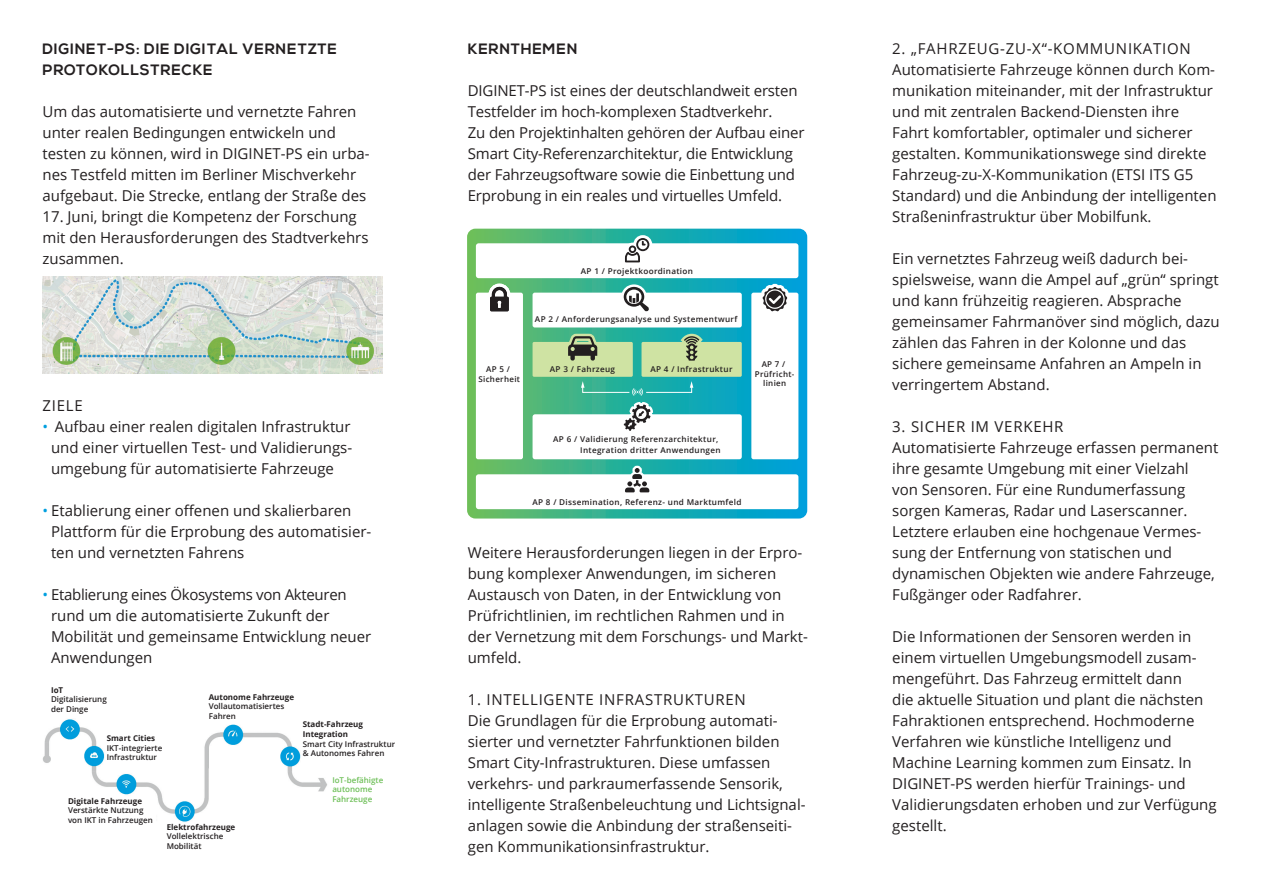
<style>
.page{position:relative;width:1263px;height:893px;background:#fff}
.page>*{position:absolute;margin:0;border:0;box-sizing:border-box;transform-origin:0 0}
.t1{font:15px/21px "Open Sans";color:#231f20}
.t2{font:700 15px/21px "Nexa";letter-spacing:.05em;color:#231f20}
.t3{font:600 7.95px/9.6px "Open Sans";letter-spacing:.04em;color:#231f20;text-align:center}
.t4{font:600 7.95px/9.6px "Open Sans";color:#231f20}
.t5{font:700 7.95px/9.6px "Open Sans";color:#231f20}
.t6{font:600 7.95px/9.6px "Open Sans";color:#6ebf58}
.s1{color:#009fdf}
</style>
<div class="page">
<img style="left:43px;top:719px;width:284px;height:103px">
<img style="left:42px;top:277px;width:340px;height:97px">
<svg style="left:467px;top:229px;width:340px;height:289px;background:#2faf9f"></svg>
<div style="left:532px;top:293px;width:210px;height:34px;background:#fff;border-radius:2px"></div>
<svg style="left:619px;top:282px;width:37px;height:30px"></svg>
<div style="left:476px;top:293px;width:47px;height:166px;background:#fff;border-radius:2px"></div>
<svg style="left:484px;top:280px;width:31px;height:32px"></svg>
<div style="left:532px;top:414px;width:210px;height:45px;background:#fff;border-radius:3px"></div>
<div style="left:476px;top:243px;width:322px;height:35px;background:#fff;border-radius:3px"></div>
<svg style="left:618px;top:232px;width:37px;height:31px"></svg>
<svg style="left:581px;top:376px;width:112px;height:55px"></svg>
<div style="left:532px;top:342px;width:101px;height:35px;background:#cfe3a3;border-radius:2px"></div>
<svg style="left:563px;top:331px;width:39px;height:30px"></svg>
<div style="left:641px;top:342px;width:101px;height:35px;background:#cfe3a3;border-radius:2px"></div>
<svg style="left:677px;top:331px;width:29px;height:30px"></svg>
<div style="left:751px;top:293px;width:47px;height:166px;background:#fff;border-radius:2px"></div>
<svg style="left:754px;top:278px;width:41px;height:34px"></svg>
<div style="left:476px;top:474px;width:322px;height:35px;background:#fff;border-radius:3px"></div>
<div style="left:632px;top:466px;width:10px;height:9px;border:5px solid #fff;border-radius:50%"></div>
<svg style="left:620px;top:468px;width:34px;height:25px"></svg>
<div style="left:107px;top:735px;width:68px;height:31px;background:#fff"></div>
<div style="left:68px;top:797px;width:88px;height:36px;background:#fff"></div>
<div style="left:209px;top:693px;width:87px;height:30px;background:#fff"></div>
<div style="left:303px;top:721px;width:119px;height:44px;background:#fff"></div>
<p class="t2" style="left:43px;top:39px;width:296px">DIGINET-PS: DIE DIGITAL VERNETZTE<br>PROTOKOLLSTRECKE</p>
<p class="t1" style="left:43px;top:100px;width:329px">Um das automatisierte und vernetzte Fahren unter realen Bedingungen entwickeln und testen zu können, wird in DIGINET-PS ein urba&shy;nes Testfeld mitten im Berliner Mischverkehr aufgebaut. Die Strecke, entlang der Straße des</p>
<p class="t1" style="left:43px;top:205px;width:327px">17. Juni, bringt die Kompetenz der Forschung mit den Herausforderungen des Stadtverkehrs zusammen.</p>
<p class="t1" style="left:43px;top:394px;width:42px">ZIELE</p>
<p class="t1" style="left:51px;top:415px;width:303px;text-align:justify;text-indent:-9px"><span class="s1">•</span> Aufbau einer realen digitalen Infrastruktur und einer virtuellen Test- und Validierungs&shy;umgebung für automatisierte Fahrzeuge</p>
<p class="t1" style="left:51px;top:499px;width:322px;text-indent:-9px"><span class="s1">•</span> Etablierung einer offenen und skalierbaren<br>Plattform für die Erprobung des automatisier&shy;ten und vernetzten Fahrens</p>
<p class="t1" style="left:51px;top:583px;width:322px;text-indent:-9px"><span class="s1">•</span> Etablierung eines Ökosystems von Akteuren rund um die automatisierte Zukunft der Mobilität und gemeinsame Entwicklung neuer Anwendungen</p>
<p class="t5" style="left:51px;top:685px;width:14px">IoT</p>
<p class="t4" style="left:51px;top:695px;width:57px">Digitalisierung der Dinge</p>
<p class="t5" style="left:209px;top:692px;width:87px">Autonome Fahrzeuge</p>
<p class="t4" style="left:209px;top:701px;width:77px">Vollautomatisiertes<br>Fahren</p>
<p class="t5" style="left:107px;top:733px;width:50px">Smart Cities</p>
<p class="t4" style="left:107px;top:743px;width:57px">IKT-integrierte<br>Infrastruktur</p>
<p class="t5" style="left:68px;top:796px;width:76px">Digitale Fahrzeuge</p>
<p class="t4" style="left:68px;top:805px;width:86px">Verstärkte Nutzung von IKT in Fahrzeugen</p>
<p class="t5" style="left:167px;top:822px;width:70px">Elektrofahrzeuge</p>
<p class="t4" style="left:167px;top:831px;width:58px">Vollelektrische<br>Mobilität</p>
<p class="t5" style="left:303px;top:719px;width:62px">Stadt-Fahrzeug<br>Integration</p>
<p class="t4" style="left:303px;top:739px;width:94px">Smart City Infrastruktur &amp; Autonomes Fahren</p>
<p class="t6" style="left:332px;top:775px;width:53px">IoT-befähigte autonome<br>Fahrzeuge</p>
<p class="t2" style="left:468px;top:39px;width:111px">KERNTHEMEN</p>
<p class="t1" style="left:468px;top:79px;width:338px">DIGINET-PS ist eines der deutschlandweit ersten Testfelder im hoch-komplexen Stadtverkehr.<br>Zu den Projektinhalten gehören der Aufbau einer Smart City-Referenzarchitektur, die Entwicklung der Fahrzeugsoftware sowie die Einbettung und Erprobung in ein reales und virtuelles Umfeld.</p>
<p class="t3" style="left:581px;top:266px;width:114px">AP 1 / Projektkoordination</p>
<p class="t3" style="left:478px;top:364px;width:43px">AP 5 /<br>Sicherheit</p>
<p class="t3" style="left:535px;top:314px;width:204px">AP 2 / Anforderungsanalyse und Systementwurf</p>
<p class="t3" style="left:550px;top:364px;width:67px">AP 3 / Fahrzeug</p>
<p class="t3" style="left:650px;top:364px;width:84px">AP 4 / Infrastruktur</p>
<p class="t3" style="left:755px;top:359px;width:41px">AP 7 /<br>Prüfricht&shy;linien</p>
<p class="t3" style="left:553px;top:433px;width:169px;line-height:11.1px;text-align:right">AP 6 / Validierung Referenzarchitektur,<br>Integration dritter Anwendungen</p>
<p class="t3" style="left:532px;top:497px;width:211px">AP 8 / Dissemination, Referenz- und Marktumfeld</p>
<p class="t1" style="left:468px;top:541px;width:342px">Weitere Herausforderungen liegen in der Erpro&shy;bung komplexer Anwendungen, im sicheren Austausch von Daten, in der Entwicklung von Prüfrichtlinien, im rechtlichen Rahmen und in der Vernetzung mit dem Forschungs- und Markt&shy;umfeld.</p>
<p class="t1" style="left:468px;top:688px;width:339px">1. INTELLIGENTE INFRASTRUKTUREN<br>Die Grundlagen für die Erprobung automati&shy;sierter und vernetzter Fahrfunktionen bilden Smart City-Infrastrukturen. Diese umfassen verkehrs- und parkraumerfassende Sensorik, intelligente Straßenbeleuchtung und Lichtsignal&shy;anlagen sowie die Anbindung der straßenseiti&shy;gen Kommunikationsinfrastruktur.</p>
<p class="t1" style="left:892px;top:38px;width:326px">2. „FAHRZEUG-ZU-X“-KOMMUNIKATION Automatisierte Fahrzeuge können durch Kom&shy;munikation miteinander, mit der Infrastruktur und mit zentralen Backend-Diensten ihre Fahrt komfortabler, optimaler und sicherer gestalten. Kommunikationswege sind direkte Fahrzeug-zu-X-Kommunikation (ETSI ITS G5<br>Standard) und die Anbindung der intelligenten Straßeninfrastruktur über Mobilfunk.</p>
<p class="t1" style="left:892px;top:248px;width:329px">Ein vernetztes Fahrzeug weiß dadurch bei&shy;spielsweise, wann die Ampel auf „grün“ springt und kann frühzeitig reagieren. Absprache gemeinsamer Fahrmanöver sind möglich, dazu zählen das Fahren in der Kolonne und das sichere gemeinsame Anfahren an Ampeln in verringertem Abstand.</p>
<p class="t1" style="left:892px;top:416px;width:328px">3. SICHER IM VERKEHR<br>Automatisierte Fahrzeuge erfassen permanent ihre gesamte Umgebung mit einer Vielzahl<br>von Sensoren. Für eine Rundumerfassung sorgen Kameras, Radar und Laserscanner.<br>Letztere erlauben eine hochgenaue Vermes&shy;sung der Entfernung von statischen und dynamischen Objekten wie andere Fahrzeuge, Fußgänger oder Radfahrer.</p>
<p class="t1" style="left:892px;top:626px;width:326px">Die Informationen der Sensoren werden in einem virtuellen Umgebungsmodell zusam&shy;mengeführt. Das Fahrzeug ermittelt dann<br>die aktuelle Situation und plant die nächsten Fahraktionen entsprechend. Hochmoderne Verfahren wie künstliche Intelligenz und Machine Learning kommen zum Einsatz. In DIGINET-PS werden hierfür Trainings- und Validierungsdaten erhoben und zur Verfügung gestellt.</p>
</div>
